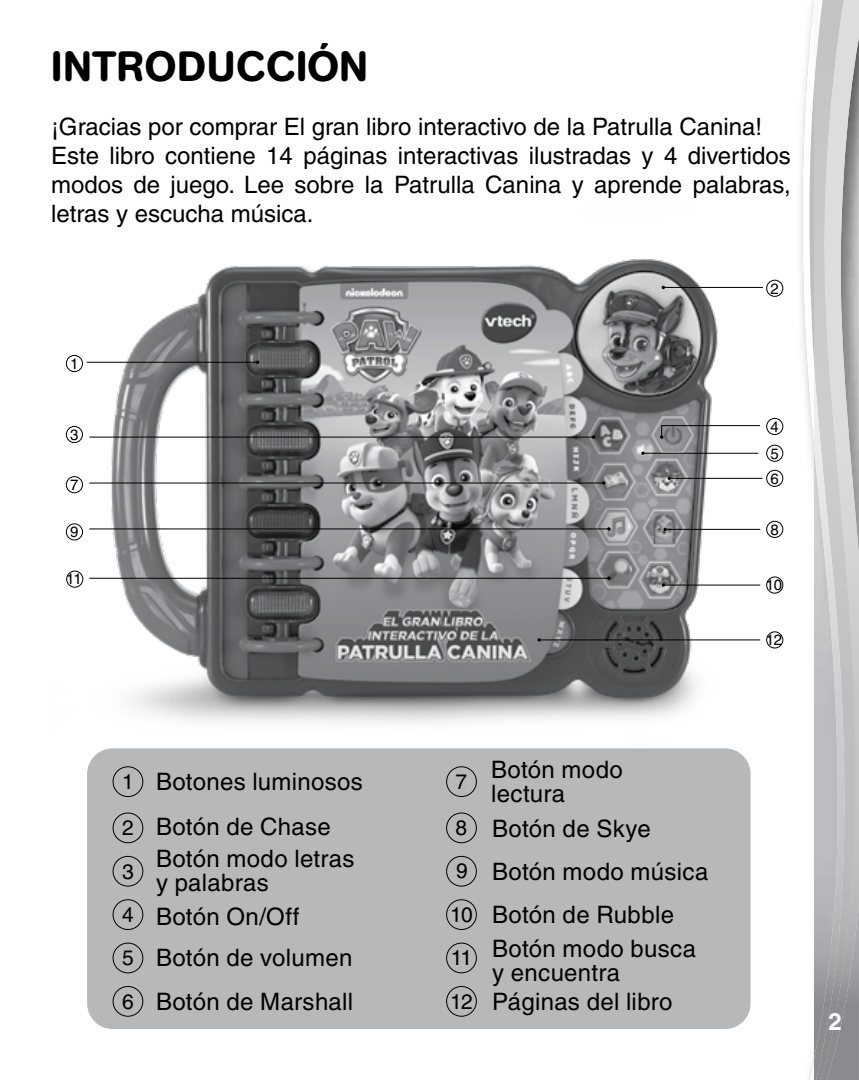
<style>
.page{position:relative;width:859px;height:1080px;background:#fff}
.page>*{position:absolute;margin:0;border:0;box-sizing:border-box;transform-origin:0 0}
.t1{font:500 42px "AG Book Rounded";letter-spacing:.02em;color:#000}
.t2{font:500 24px/28.8px "Helvetica";color:#000}
.t3{font:500 24px "Helvetica";letter-spacing:.02em;color:#000}
.t4{font:700 24px "Helvetica";color:#fff}
.t5{font:500 21px/43.5px "Helvetica";color:#000}
.t6{font:500 15px/25.2px "Helvetica";color:#000}
</style>
<div class="page">
<svg style="left:802px;top:0;width:12px;height:1080px"></svg>
<img style="left:847px;top:906px;width:12px;height:174px">
<svg style="left:847px;top:0;width:12px;height:906px;background:#b6b7b8"></svg>
<img style="left:814px;top:0;width:33px;height:1080px">
<div style="left:87px;top:748px;width:663px;height:281px;background:#b6b8ba;border-radius:26px"></div>
<img style="left:65px;top:259px;width:704px;height:497px">
<hr style="left:663px;top:585px;width:97px;height:1px;background:#000">
<hr style="left:539px;top:639px;width:221px;height:1px;background:#000">
<svg style="left:537px;top:638px;width:4px;height:4px"></svg>
<hr style="left:665px;top:529px;width:95px;height:1px;background:#000">
<hr style="left:643px;top:453px;width:115px;height:1px;background:#000">
<hr style="left:669px;top:478px;width:93px;height:1px;background:#000">
<hr style="left:87px;top:362px;width:171px;height:1px;background:#000">
<hr style="left:89px;top:437px;width:505px;height:1px;background:#000">
<hr style="left:89px;top:483px;width:515px;height:1px;background:#000">
<hr style="left:89px;top:528px;width:520px;height:1px;background:#000">
<svg style="left:607px;top:527px;width:4px;height:4px"></svg>
<hr style="left:89px;top:578px;width:520px;height:1px;background:#000">
<hr style="left:663px;top:287px;width:100px;height:1px;background:#000">
<svg style="left:660px;top:425px;width:101px;height:14px"></svg>
<div style="left:66px;top:355px;width:17px;height:17px;border:1px solid #000;border-radius:50%"></div>
<div style="left:766px;top:280px;width:17px;height:17px;border:1px solid #000;border-radius:50%"></div>
<div style="left:66px;top:426px;width:17px;height:17px;border:1px solid #000;border-radius:50%"></div>
<div style="left:766px;top:418px;width:17px;height:17px;border:1px solid #000;border-radius:50%"></div>
<div style="left:766px;top:577px;width:17px;height:17px;border:1px solid #000;border-radius:50%"></div>
<div style="left:766px;top:631px;width:17px;height:17px;border:1px solid #000;border-radius:50%"></div>
<div style="left:66px;top:571px;width:17px;height:17px;border:1px solid #000;border-radius:50%"></div>
<div style="left:766px;top:521px;width:17px;height:17px;border:1px solid #000;border-radius:50%"></div>
<div style="left:766px;top:445px;width:17px;height:17px;border:1px solid #000;border-radius:50%"></div>
<div style="left:766px;top:470px;width:17px;height:17px;border:1px solid #000;border-radius:50%"></div>
<div style="left:66px;top:523px;width:17px;height:17px;border:1px solid #000;border-radius:50%"></div>
<div style="left:66px;top:476px;width:17px;height:17px;border:1px solid #000;border-radius:50%"></div>
<div style="left:113px;top:766px;width:30px;height:31px;border:1px solid #000;border-radius:50%"></div>
<div style="left:113px;top:986px;width:30px;height:31px;border:1px solid #000;border-radius:50%"></div>
<div style="left:113px;top:813px;width:30px;height:30px;border:1px solid #000;border-radius:50%"></div>
<div style="left:113px;top:856px;width:30px;height:31px;border:1px solid #000;border-radius:50%"></div>
<div style="left:113px;top:899px;width:30px;height:31px;border:1px solid #000;border-radius:50%"></div>
<div style="left:113px;top:943px;width:30px;height:30px;border:1px solid #000;border-radius:50%"></div>
<div style="left:446px;top:766px;width:31px;height:31px;border:1px solid #000;border-radius:50%"></div>
<div style="left:446px;top:813px;width:31px;height:30px;border:1px solid #000;border-radius:50%"></div>
<div style="left:446px;top:856px;width:31px;height:31px;border:1px solid #000;border-radius:50%"></div>
<div style="left:446px;top:899px;width:31px;height:31px;border:1px solid #000;border-radius:50%"></div>
<div style="left:446px;top:943px;width:31px;height:30px;border:1px solid #000;border-radius:50%"></div>
<div style="left:446px;top:986px;width:31px;height:31px;border:1px solid #000;border-radius:50%"></div>
<h1 class="t1" style="left:51px;top:42px;width:318px">INTRODUCCIÓN</h1>
<p class="t2" style="left:51px;top:113px;width:741px">¡Gracias por comprar El gran libro interactivo de la Patrulla Canina!<br>Este libro contiene 14 páginas interactivas ilustradas y 4 divertidos modos de juego. Lee sobre la Patrulla Canina y aprende palabras, letras y escucha música.</p>
<p class="t6" style="left:70px;top:351px;width:10px">1</p>
<p class="t6" style="left:70px;top:422px;width:10px">3</p>
<p class="t6" style="left:70px;top:472px;width:10px">7</p>
<p class="t6" style="left:70px;top:519px;width:10px">9</p>
<p class="t6" style="left:66px;top:567px;width:17px">11</p>
<p class="t6" style="left:771px;top:276px;width:10px">2</p>
<p class="t6" style="left:771px;top:414px;width:10px">4</p>
<p class="t6" style="left:771px;top:441px;width:10px">5<br>6</p>
<p class="t6" style="left:771px;top:517px;width:10px">8</p>
<p class="t6" style="left:766px;top:572px;width:18px">10</p>
<p class="t6" style="left:766px;top:627px;width:18px">12</p>
<p class="t5" style="left:122px;top:760px;width:13px">1</p>
<p class="t5" style="left:122px;top:806px;width:13px">2</p>
<p class="t5" style="left:122px;top:850px;width:13px">3</p>
<p class="t5" style="left:122px;top:893px;width:13px">4</p>
<p class="t5" style="left:122px;top:936px;width:13px">5</p>
<p class="t5" style="left:122px;top:980px;width:13px">6</p>
<p class="t2" style="left:491px;top:758px;width:133px;line-height:24px">Botón modo lectura</p>
<p class="t2" style="left:156px;top:767px;width:208px">Botones luminosos</p>
<p class="t5" style="left:456px;top:760px;width:13px">7</p>
<p class="t5" style="left:450px;top:806px;width:24px">8<br>9<br>10<br>11<br>12</p>
<p class="t2" style="left:156px;top:812px;width:176px">Botón de Chase</p>
<p class="t2" style="left:492px;top:814px;width:160px">Botón de Skye</p>
<p class="t2" style="left:156px;top:847px;width:200px;line-height:24px">Botón modo letras y palabras</p>
<p class="t2" style="left:492px;top:857px;width:218px">Botón modo música</p>
<p class="t3" style="left:156px;top:902px;width:145px">Botón On/Off</p>
<p class="t2" style="left:492px;top:900px;width:183px">Botón de Rubble</p>
<p class="t2" style="left:156px;top:943px;width:198px">Botón de volumen</p>
<p class="t2" style="left:492px;top:937px;width:205px;line-height:24px">Botón modo busca y encuentra</p>
<p class="t2" style="left:156px;top:987px;width:199px">Botón de Marshall</p>
<p class="t2" style="left:492px;top:987px;width:182px">Páginas del libro</p>
<p class="t4" style="left:828px;top:1007px;width:15px">2</p>
</div>
